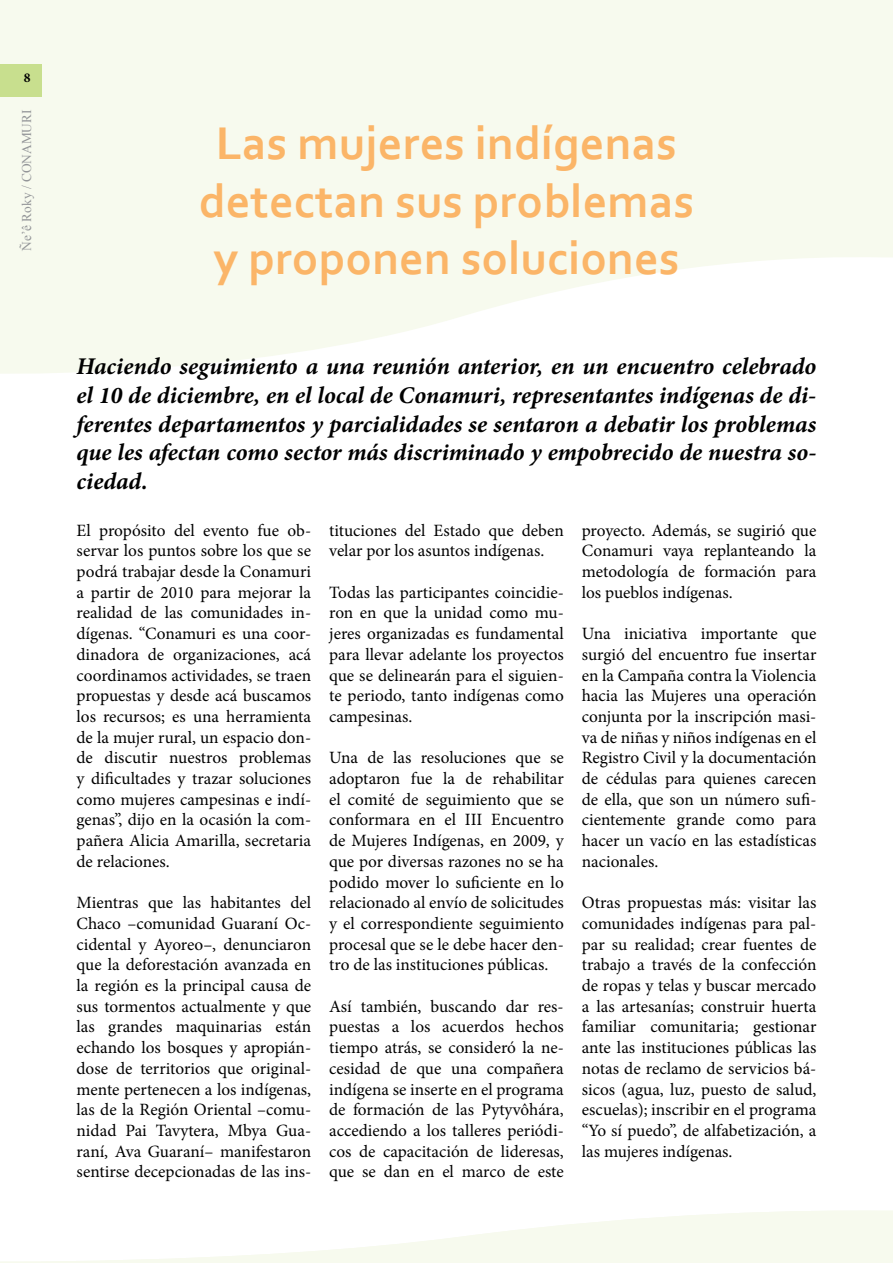
<style>
.page{position:relative;width:893px;height:1263px;background:#fff}
.page>*{position:absolute;margin:0;border:0;box-sizing:border-box;transform-origin:0 0}
.t1{font:700 48px/57.6px "Corbel";color:#fbb568;text-align:center}
.t2{font:italic 700 24px/28.8px "Minion Pro";color:#000;text-align:justify}
.t3{font:17.25px/20.7px "Minion Pro";color:#000;text-align:justify}
.t4{font:700 13.5px "Minion Pro";color:#000}
.t5{font:13.35px "Times New Roman";color:#939598}
</style>
<div class="page">
<svg style="left:0;top:0;width:892px;height:374px;fill:#f7faee"></svg>
<div style="left:0;top:64px;width:41px;height:32px;background:#c8df8e"></div>
<svg style="left:892px;top:0;width:1px;height:257px"></svg>
<svg style="left:0;top:1210px;width:893px;height:53px;fill:#fafcf6"></svg>
<p class="t4" style="left:24px;top:69px;width:8px">8</p>
<p class="t5" style="left:18px;top:251px;width:143px;rotate:-90deg">Ñe’ê Roky / CONAMURI</p>
<h1 class="t1" style="left:199px;top:113px;width:497px">Las mujeres indígenas detectan sus problemas y proponen soluciones</h1>
<p class="t2" style="left:77px;top:351px;width:741px">Haciendo seguimiento a una reunión anterior, en un encuentro celebrado el 10 de diciembre, en el local de Conamuri, representantes indígenas de di&shy;ferentes departamentos y parcialidades se sentaron a debatir los problemas que les afectan como sector más discriminado y empobrecido de nuestra so&shy;ciedad.</p>
<p class="t3" style="left:77px;top:520px;width:236px">El propósito del evento fue ob&shy;servar los puntos sobre los que se podrá trabajar desde la Conamuri a partir de 2010 para mejorar la realidad de las comunidades in&shy;dígenas. “Conamuri es una coor&shy;dinadora de organizaciones, acá coordinamos actividades, se traen propuestas y desde acá buscamos los recursos; es una herramienta de la mujer rural, un espacio don&shy;de discutir nuestros problemas y dificultades y trazar soluciones como mujeres campesinas e indí&shy;genas”, dijo en la ocasión la com&shy;pañera Alicia Amarilla, secretaria de relaciones.</p>
<p class="t3" style="left:77px;top:892px;width:236px">Mientras que las habitantes del Chaco –comunidad Guaraní Oc&shy;cidental y Ayoreo–, denunciaron que la deforestación avanzada en la región es la principal causa de sus tormentos actualmente y que las grandes maquinarias están echando los bosques y apropián&shy;dose de territorios que original&shy;mente pertenecen a los indígenas, las de la Región Oriental –comu&shy;nidad Pai Tavytera, Mbya Gua&shy;raní, Ava Guaraní– manifestaron sentirse decepcionadas de las ins-</p>
<p class="t3" style="left:329px;top:520px;width:236px">tituciones del Estado que deben velar por los asuntos indígenas.</p>
<p class="t3" style="left:329px;top:582px;width:236px">Todas las participantes coincidie&shy;ron en que la unidad como mu&shy;jeres organizadas es fundamental para llevar adelante los proyectos que se delinearán para el siguien&shy;te periodo, tanto indígenas como campesinas.</p>
<p class="t3" style="left:329px;top:747px;width:236px">Una de las resoluciones que se adoptaron fue la de rehabilitar el comité de seguimiento que se conformara en el III Encuentro de Mujeres Indígenas, en 2009, y que por diversas razones no se ha podido mover lo suficiente en lo relacionado al envío de solicitudes y el correspondiente seguimiento procesal que se le debe hacer den&shy;tro de las instituciones públicas.</p>
<p class="t3" style="left:329px;top:996px;width:236px">Así también, buscando dar res&shy;puestas a los acuerdos hechos tiempo atrás, se consideró la ne&shy;cesidad de que una compañera indígena se inserte en el programa de formación de las Pytyvôhára, accediendo a los talleres periódi&shy;cos de capacitación de lideresas, que se dan en el marco de este</p>
<p class="t3" style="left:582px;top:520px;width:236px">proyecto. Además, se sugirió que Conamuri vaya replanteando la metodología de formación para los pueblos indígenas.</p>
<p class="t3" style="left:582px;top:623px;width:236px">Una iniciativa importante que surgió del encuentro fue insertar en la Campaña contra la Violencia hacia las Mujeres una operación conjunta por la inscripción masi&shy;va de niñas y niños indígenas en el Registro Civil y la documentación de cédulas para quienes carecen de ella, que son un número sufi&shy;cientemente grande como para hacer un vacío en las estadísticas nacionales.</p>
<p class="t3" style="left:582px;top:892px;width:236px">Otras propuestas más: visitar las comunidades indígenas para pal&shy;par su realidad; crear fuentes de trabajo a través de la confección de ropas y telas y buscar mercado a las artesanías; construir huerta familiar comunitaria; gestionar ante las instituciones públicas las notas de reclamo de servicios bá&shy;sicos (agua, luz, puesto de salud, escuelas); inscribir en el programa “Yo sí puedo”, de alfabetización, a las mujeres indígenas.</p>
</div>
